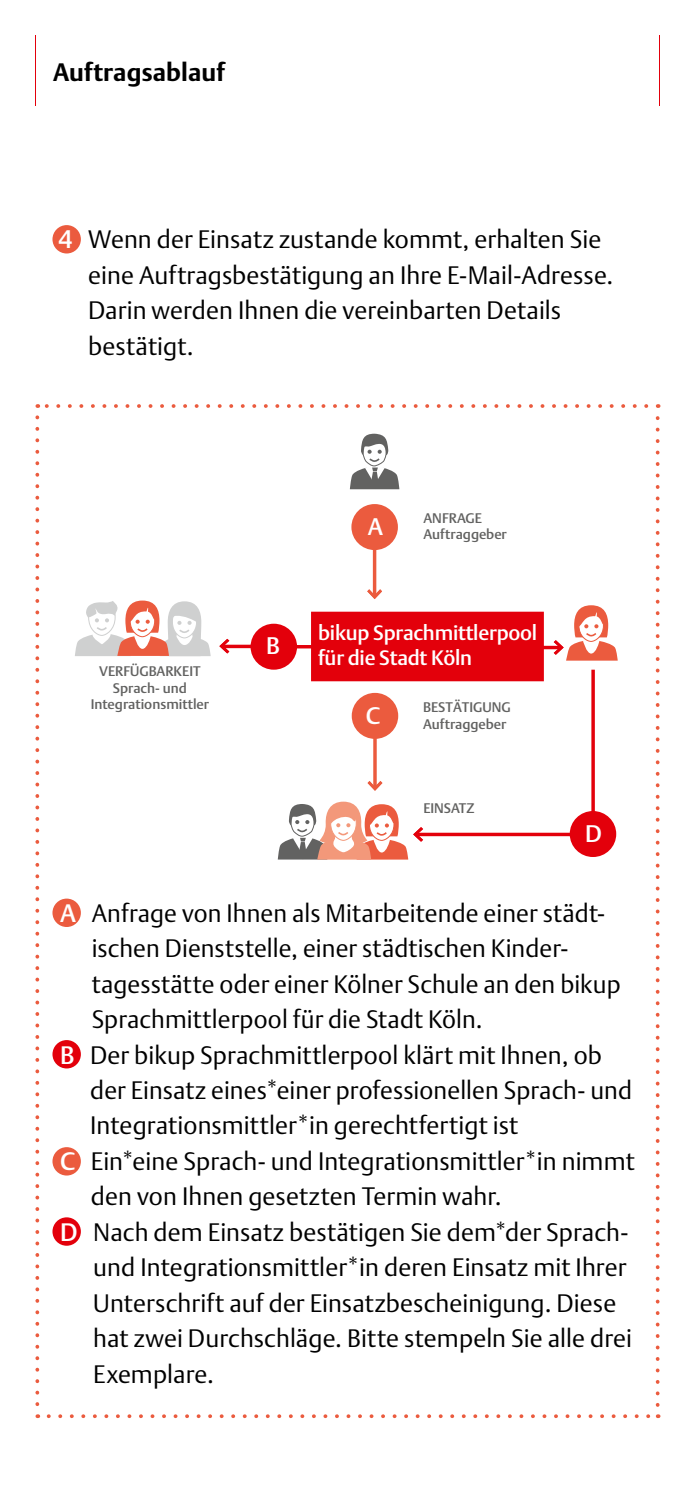
<style>
.page{position:relative;width:695px;height:1489px;background:#fff}
.page>*{position:absolute;margin:0;border:0;box-sizing:border-box;transform-origin:0 0}
._01_Copy{font:300 25px/35.5px "DTL Argo T";color:#000}
._04_Seitentitel{font:700 25px "DTL Argo T";letter-spacing:.005em;color:#000}
.t1{font:500 23.75px "DTL Argo T";color:#fff}
.t2{font:500 20.75px/24.8px "DTL Argo T";letter-spacing:-.01em;color:#fff}
.t3{font:500 13.75px/16.5px "DTL Argo T";color:#626261}
.s1{font-weight:500;color:#fff}
</style>
<div class="page">
<hr style="left:659px;top:35px;width:1px;height:71px;background:#e3000b">
<hr style="left:35px;top:35px;width:1px;height:71px;background:#e3000b">
<div style="left:52px;top:225px;width:29px;height:28px;background:#eb5b3e;border-radius:50%"></div>
<div style="left:52px;top:898px;width:29px;height:28px;background:#eb5b3e;border-radius:50%"></div>
<div style="left:52px;top:1147px;width:29px;height:28px;background:#eb5b3e;border-radius:50%"></div>
<div style="left:52px;top:1040px;width:29px;height:28px;background:#e3000b;border-radius:50%"></div>
<div style="left:52px;top:1217px;width:29px;height:28px;background:#e3000b;border-radius:50%"></div>
<div style="left:253px;top:626px;width:41px;height:41px;background:#e3000b;border-radius:50%"></div>
<div style="left:250px;top:623px;width:47px;height:46px;border:5px solid #e3000b;border-radius:50%"></div>
<div style="left:572px;top:813px;width:41px;height:41px;background:#e3000b;border-radius:50%"></div>
<div style="left:569px;top:811px;width:47px;height:46px;border:5px solid #e3000b;border-radius:50%"></div>
<div style="left:313px;top:613px;width:229px;height:66px;background:#e3000b"></div>
<div style="left:311px;top:611px;width:232px;height:70px;border:4px solid #e3000b"></div>
<div style="left:354px;top:506px;width:41px;height:41px;background:#eb5b3e;border-radius:50%"></div>
<div style="left:351px;top:504px;width:47px;height:46px;border:5px solid #eb5b3e;border-radius:50%"></div>
<div style="left:354px;top:695px;width:42px;height:41px;background:#eb5b3e;border-radius:50%"></div>
<div style="left:351px;top:693px;width:47px;height:45px;border:5px solid #eb5b3e;border-radius:50%"></div>
<hr style="left:294px;top:645px;width:28px;height:3px;background:#e3000b">
<svg style="left:229px;top:644px;width:22px;height:4px"></svg>
<hr style="left:523px;top:645px;width:36px;height:4px;background:#e3000b">
<svg style="left:423px;top:832px;width:148px;height:4px"></svg>
<hr style="left:591px;top:669px;width:3px;height:145px;background:#e3000b">
<hr style="left:373px;top:546px;width:3px;height:49px;background:#eb5b3e">
<hr style="left:373px;top:736px;width:3px;height:51px;background:#eb5b3e">
<svg style="left:219px;top:639px;width:10px;height:14px"></svg>
<svg style="left:367px;top:589px;width:15px;height:10px"></svg>
<svg style="left:367px;top:781px;width:15px;height:9px"></svg>
<svg style="left:75px;top:600px;width:136px;height:56px"></svg>
<svg style="left:350px;top:433px;width:49px;height:56px"></svg>
<svg style="left:553px;top:605px;width:64px;height:55px"></svg>
<svg style="left:278px;top:801px;width:145px;height:58px"></svg>
<svg style="left:35px;top:417px;width:4px;height:1000px"></svg>
<svg style="left:49px;top:1414px;width:609px;height:3px"></svg>
<svg style="left:655px;top:404px;width:4px;height:1000px"></svg>
<svg style="left:37px;top:404px;width:609px;height:4px"></svg>
<h2 class="_04_Seitentitel" style="left:53px;top:57px;width:173px">Auftragsablauf</h2>
<p class="_01_Copy" style="left:88px;top:221px;width:526px;text-indent:-30px"><span class="s1">4</span> Wenn der Einsatz zustande kommt, erhalten Sie eine Auftragsbestätigung an Ihre E-Mail-Adresse.<br>Darin werden Ihnen die vereinbarten Details bestätigt.</p>
<p class="t3" style="left:91px;top:662px;width:120px;text-align:center">VERFÜGBARKEIT<br>Sprach- und<br>Integrationsmittler</p>
<p class="t1" style="left:266px;top:631px;width:15px">B</p>
<p class="t1" style="left:368px;top:512px;width:17px">A</p>
<p class="t3" style="left:423px;top:509px;width:85px">ANFRAGE<br>Auftraggeber</p>
<p class="t2" style="left:318px;top:620px;width:220px">bikup Sprachmittlerpool für die Stadt Köln</p>
<p class="t1" style="left:366px;top:701px;width:16px">C</p>
<p class="t3" style="left:423px;top:699px;width:89px">BESTÄTIGUNG<br>Auftraggeber</p>
<p class="t3" style="left:423px;top:799px;width:53px">EINSATZ</p>
<p class="t1" style="left:585px;top:819px;width:18px">D</p>
<p class="_01_Copy" style="left:92px;top:894px;width:530px;text-indent:-31px"><span class="s1">A</span> Anfrage von Ihnen als Mitarbeitende einer städt&shy;ischen Dienststelle, einer städtischen Kinder&shy;tagesstätte oder einer Kölner Schule an den bikup Sprachmittlerpool für die Stadt Köln.</p>
<p class="_01_Copy" style="left:90px;top:1036px;width:543px;text-indent:-30px"><span class="s1">B</span> Der bikup Sprachmittlerpool klärt mit Ihnen, ob der Einsatz eines*einer professionellen Sprach- und<br>Integrationsmittler*in gerechtfertigt ist</p>
<p class="_01_Copy" style="left:91px;top:1142px;width:545px;text-indent:-31px"><span class="s1">C</span> Ein*eine Sprach- und Integrationsmittler*in nimmt den von Ihnen gesetzten Termin wahr.</p>
<p class="_01_Copy" style="left:93px;top:1213px;width:540px;text-indent:-33px"><span class="s1">D</span> Nach dem Einsatz bestätigen Sie dem*der Sprach&shy;und Integrationsmittler*in deren Einsatz mit Ihrer Unterschrift auf der Einsatzbescheinigung. Diese hat zwei Durchschläge. Bitte stempeln Sie alle drei Exemplare.</p>
</div>
